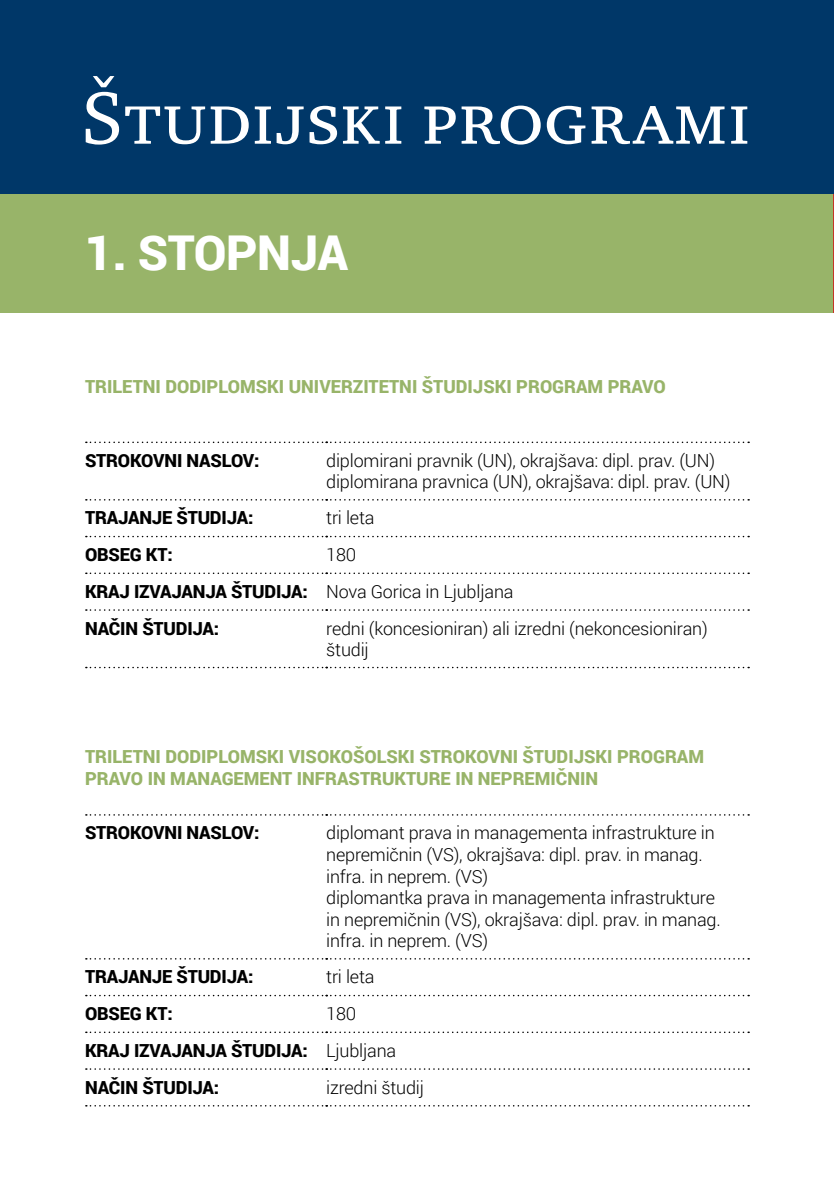
<style>
.page{position:relative;width:834px;height:1191px;background:#fff}
.page>*{position:absolute;margin:0;border:0;box-sizing:border-box;transform-origin:0 0}
.t1{font:75.8px "Charter Itc SCTEE";color:#fff}
.t2{font:900 48px "Roboto";letter-spacing:-.01em;color:#fff}
.t3{font:300 18px/21.6px "Roboto";letter-spacing:-.01em;color:#000}
.t4{font:900 18px/36.8px "Roboto";letter-spacing:-.01em;color:#000}
.t5{font:900 18px/21.6px "Roboto";color:#98b469}
.s1{font-weight:300}
</style>
<div class="page">
<div style="left:0;top:0;width:833px;height:195px;background:#003768"></div>
<div style="left:0;top:194px;width:833px;height:119px;background:#98b469"></div>
<hr style="left:833px;top:194px;width:1px;height:119px;background:#c53526">
<svg style="left:86px;top:499px;width:663px;height:1px"></svg>
<svg style="left:86px;top:536px;width:663px;height:1px"></svg>
<svg style="left:86px;top:572px;width:663px;height:2px"></svg>
<svg style="left:86px;top:609px;width:663px;height:2px"></svg>
<svg style="left:86px;top:441px;width:663px;height:2px"></svg>
<svg style="left:86px;top:667px;width:663px;height:1px"></svg>
<svg style="left:86px;top:958px;width:663px;height:1px"></svg>
<svg style="left:86px;top:994px;width:663px;height:2px"></svg>
<svg style="left:86px;top:1031px;width:663px;height:2px"></svg>
<svg style="left:86px;top:1068px;width:663px;height:1px"></svg>
<svg style="left:86px;top:814px;width:663px;height:1px"></svg>
<svg style="left:86px;top:1105px;width:663px;height:1px"></svg>
<h1 class="t1" style="left:81px;top:70px;width:670px">Študijski programi</h1>
<h2 class="t2" style="left:85px;top:219px;width:264px">1. STOPNJA</h2>
<p class="t5" style="left:85px;top:375px;width:582px">TRILETNI DODIPLOMSKI UNIVERZITETNI ŠTUDIJSKI PROGRAM PRAVO</p>
<p class="t4" style="left:85px;top:441px;width:176px">STROKOVNI NASLOV:</p>
<p class="t3" style="left:326px;top:449px;width:406px">diplomirani pravnik (UN), okrajšava: dipl. prav. (UN) diplomirana pravnica (UN), okrajšava: dipl. prav. (UN)</p>
<p class="t4" style="left:85px;top:499px;width:170px">TRAJANJE ŠTUDIJA:</p>
<p class="t3" style="left:326px;top:506px;width:50px">tri leta</p>
<p class="t4" style="left:85px;top:535px;width:89px">OBSEG KT:</p>
<p class="t4" style="left:85px;top:535px;width:430px;text-indent:241px"><span class="s1">180<br></span>KRAJ IZVAJANJA ŠTUDIJA: <span class="s1">Nova Gorica in Ljubljana<br></span>NAČIN ŠTUDIJA:</p>
<p class="t3" style="left:326px;top:617px;width:383px">redni (koncesioniran) ali izredni (nekoncesioniran) študij</p>
<p class="t5" style="left:85px;top:745px;width:620px">TRILETNI DODIPLOMSKI VISOKOŠOLSKI STROKOVNI ŠTUDIJSKI PROGRAM<br>PRAVO IN MANAGEMENT INFRASTRUKTURE IN NEPREMIČNIN</p>
<p class="t4" style="left:85px;top:814px;width:176px">STROKOVNI NASLOV:</p>
<p class="t3" style="left:326px;top:821px;width:396px">diplomant prava in managementa infrastrukture in nepremičnin (VS), okrajšava: dipl. prav. in manag. infra. in neprem. (VS)<br>diplomantka prava in managementa infrastrukture in nepremičnin (VS), okrajšava: dipl. prav. in manag. infra. in neprem. (VS)</p>
<p class="t4" style="left:85px;top:957px;width:170px">TRAJANJE ŠTUDIJA:</p>
<p class="t3" style="left:326px;top:965px;width:50px">tri leta</p>
<p class="t4" style="left:85px;top:994px;width:89px">OBSEG KT:</p>
<p class="t4" style="left:85px;top:994px;width:313px;text-indent:241px"><span class="s1">180<br></span>KRAJ IZVAJANJA ŠTUDIJA: <span class="s1">Ljubljana<br></span>NAČIN ŠTUDIJA:</p>
<p class="t3" style="left:326px;top:1075px;width:99px">izredni študij</p>
</div>
